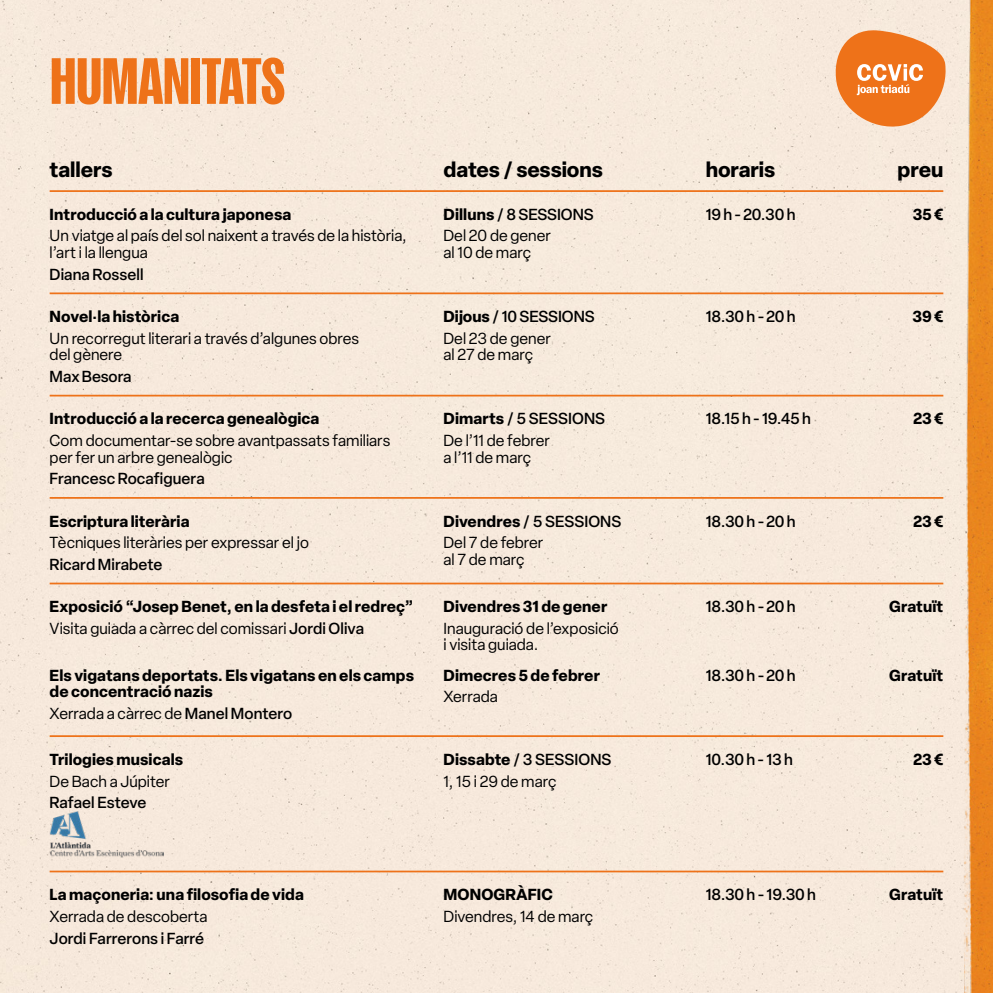
<style>
.page{position:relative;width:993px;height:993px;background:#fff}
.page>*{position:absolute;margin:0;border:0;box-sizing:border-box;transform-origin:0 0}
.t1{font:900 extra-condensed 61.25px "Kensington";letter-spacing:-.015em;color:#ee7219}
.t2{font:700 21px "Elza";letter-spacing:-.005em;color:#000}
.t3{font:15.75px/16.6px "Elza";letter-spacing:.005em;color:#000}
.t4{font:700 15.75px/21.5px "Elza";letter-spacing:.005em;color:#000}
.t5{font:500 15.75px "Elza";color:#000}
.s1{font-weight:400}
.s2{font-weight:500}
.s3{font-weight:700}
</style>
<div class="page">
<div style="left:0;top:0;width:963px;height:992px;background:#f7e9dc"></div>
<svg style="left:831px;top:29px;width:117px;height:102px;background:#f19e62"></svg>
<img style="left:963px;top:0;width:29px;height:992px">
<hr style="left:50px;top:190px;width:893px;height:2px;background:#ee7219">
<img style="left:50px;top:810px;width:114px;height:47px">
<hr style="left:50px;top:870px;width:893px;height:2px;background:#ee7219">
<hr style="left:50px;top:582px;width:893px;height:2px;background:#ee7219">
<hr style="left:50px;top:735px;width:893px;height:1px;background:#ee7219">
<hr style="left:50px;top:292px;width:893px;height:2px;background:#ee7219">
<hr style="left:50px;top:497px;width:893px;height:1px;background:#ee7219">
<hr style="left:50px;top:394px;width:893px;height:2px;background:#ee7219">
<h1 class="t1" style="left:50px;top:36px;width:237px">HUMANITATS</h1>
<h2 class="t2" style="left:50px;top:155px;width:64px">tallers</h2>
<p class="t4" style="left:50px;top:203px;width:243px">Introducció a la cultura japonesa</p>
<p class="t3" style="left:50px;top:227px;width:358px">Un viatge al país del sol naixent a través de la història, l’art i la llengua</p>
<p class="t5" style="left:50px;top:263px;width:95px">Diana Rossell</p>
<p class="t4" style="left:50px;top:305px;width:131px">Novel·la històrica</p>
<p class="t3" style="left:50px;top:330px;width:311px">Un recorregut literari a través d’algunes obres del gènere</p>
<p class="t5" style="left:50px;top:365px;width:83px">Max Besora</p>
<p class="t4" style="left:50px;top:407px;width:271px">Introducció a la recerca genealògica</p>
<p class="t3" style="left:50px;top:432px;width:342px">Com documentar-se sobre avantpassats familiars per fer un arbre genealògic</p>
<p class="t5" style="left:50px;top:467px;width:156px">Francesc Rocafiguera</p>
<p class="t4" style="left:50px;top:509px;width:141px">Escriptura literària</p>
<p class="t3" style="left:50px;top:534px;width:261px">Tècniques literàries per expressar el jo</p>
<p class="t5" style="left:50px;top:553px;width:114px">Ricard Mirabete</p>
<p class="t4" style="left:50px;top:595px;width:365px">Exposició “Josep Benet, en la desfeta i el redreç”<br><span class="s1">Visita guiada a càrrec del comissari</span> <span class="s2">Jordi Oliva</span></p>
<p class="t4" style="left:50px;top:666px;width:366px;line-height:16.6px">Els vigatans deportats. Els vigatans en els camps de concentració nazis</p>
<p class="t3" style="left:50px;top:704px;width:244px">Xerrada a càrrec de <span class="s2">Manel Montero</span></p>
<p class="t4" style="left:50px;top:747px;width:135px">Trilogies musicals</p>
<p class="t3" style="left:50px;top:772px;width:122px">De Bach a Júpiter</p>
<p class="t5" style="left:50px;top:791px;width:98px">Rafael Esteve</p>
<h2 class="t2" style="left:443px;top:155px;width:161px">dates / sessions</h2>
<h2 class="t2" style="left:705px;top:155px;width:71px">horaris</h2>
<h2 class="t2" style="left:897px;top:155px;width:47px">preu</h2>
<p class="t5" style="left:443px;top:203px;width:151px"><span class="s3">Dilluns</span> / 8 SESSIONS</p>
<p class="t5" style="left:705px;top:203px;width:91px">19 h - 20.30 h</p>
<p class="t4" style="left:912px;top:203px;width:32px">35 €</p>
<p class="t3" style="left:443px;top:227px;width:109px">Del 20 de gener al 10 de març</p>
<p class="t5" style="left:443px;top:305px;width:153px"><span class="s3">Dijous</span> / 10 SESSIONS</p>
<p class="t5" style="left:705px;top:305px;width:91px">18.30 h - 20 h</p>
<p class="t4" style="left:912px;top:305px;width:32px">39 €</p>
<p class="t3" style="left:443px;top:329px;width:109px">Del 23 de gener al 27 de març</p>
<p class="t5" style="left:443px;top:408px;width:163px"><span class="s3">Dimarts</span> / 5 SESSIONS</p>
<p class="t5" style="left:705px;top:408px;width:107px">18.15 h - 19.45 h</p>
<p class="t4" style="left:913px;top:407px;width:31px">23 €</p>
<p class="t3" style="left:443px;top:432px;width:108px">De l’11 de febrer a l’11 de març</p>
<p class="t5" style="left:443px;top:510px;width:179px"><span class="s3">Divendres</span> / 5 SESSIONS</p>
<p class="t5" style="left:705px;top:510px;width:91px">18.30 h - 20 h</p>
<p class="t4" style="left:913px;top:509px;width:31px">23 €</p>
<p class="t3" style="left:443px;top:534px;width:101px">Del 7 de febrer al 7 de març</p>
<p class="t4" style="left:443px;top:595px;width:165px">Divendres 31 de gener</p>
<p class="t5" style="left:705px;top:595px;width:91px">18.30 h - 20 h</p>
<p class="t4" style="left:888px;top:595px;width:56px">Gratuït</p>
<p class="t3" style="left:443px;top:619px;width:177px">Inauguració de l’exposició i visita guiada.</p>
<p class="t4" style="left:443px;top:663px;width:158px">Dimecres 5 de febrer</p>
<p class="t3" style="left:443px;top:688px;width:56px">Xerrada</p>
<p class="t5" style="left:705px;top:664px;width:91px">18.30 h - 20 h</p>
<p class="t4" style="left:888px;top:663px;width:56px">Gratuït</p>
<p class="t5" style="left:443px;top:748px;width:169px"><span class="s3">Dissabte</span> / 3 SESSIONS</p>
<p class="t5" style="left:705px;top:748px;width:89px">10.30 h - 13 h</p>
<p class="t4" style="left:913px;top:747px;width:31px">23 €</p>
<p class="t3" style="left:443px;top:772px;width:114px">1, 15 i 29 de març</p>
<p class="t4" style="left:50px;top:883px;width:256px">La maçoneria: una filosofia de vida</p>
<p class="t3" style="left:50px;top:907px;width:159px">Xerrada de descoberta</p>
<p class="t5" style="left:50px;top:926px;width:156px">Jordi Farrerons i Farré</p>
<p class="t4" style="left:443px;top:883px;width:111px">MONOGRÀFIC</p>
<p class="t5" style="left:705px;top:883px;width:112px">18.30 h - 19.30 h</p>
<p class="t4" style="left:888px;top:883px;width:56px">Gratuït</p>
<p class="t3" style="left:443px;top:907px;width:151px">Divendres, 14 de març</p>
</div>
